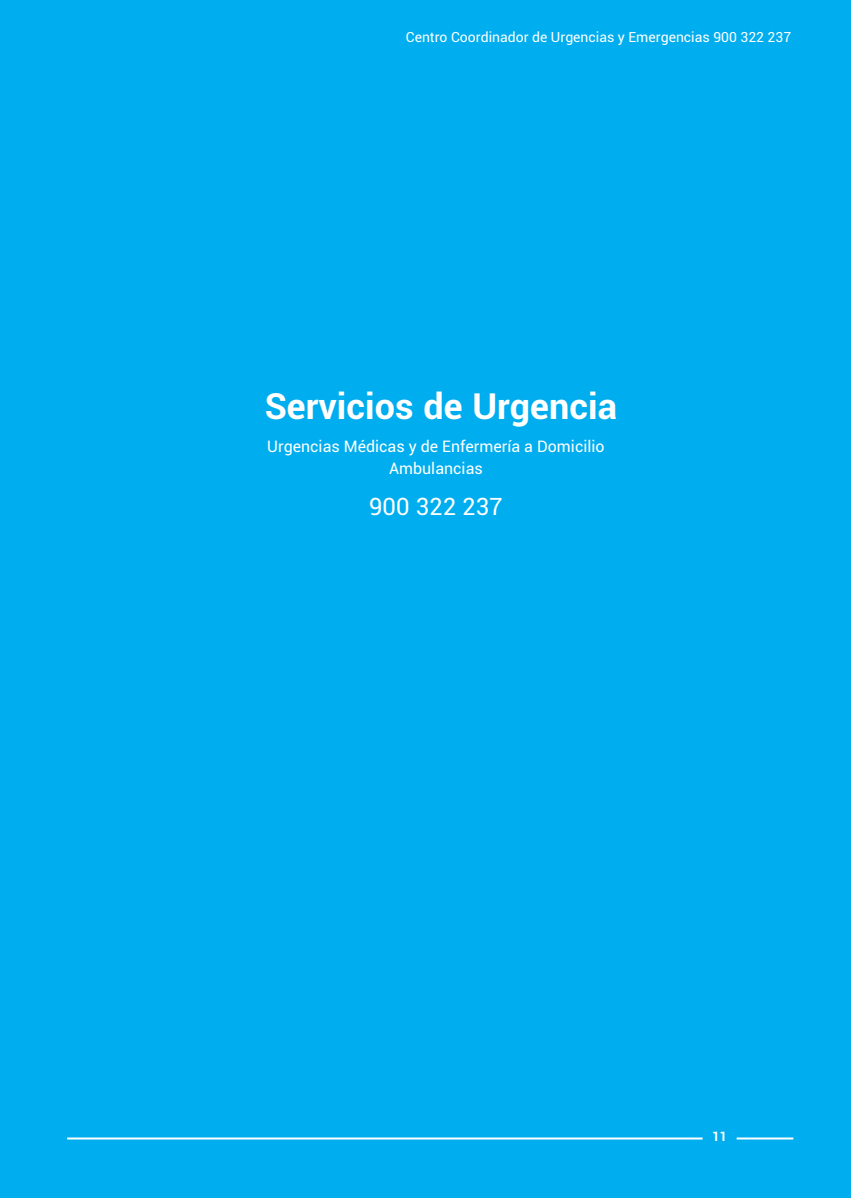
<style>
.page{position:relative;width:851px;height:1198px;background:#fff}
.page>*{position:absolute;margin:0;border:0;box-sizing:border-box;transform-origin:0 0}
.t1{font:700 36px "Roboto";color:#fff}
.t2{font:24px "Roboto";color:#fff}
.t3{font:16px/22px "Roboto";color:#fff;text-align:center}
.t4{font:14px "Roboto";color:#fff}
.t5{font:700 13px "Roboto";color:#fff}
</style>
<div class="page">
<div style="left:0;top:0;width:850px;height:1197px;background:#00aeef"></div>
<hr style="left:67px;top:1137px;width:635px;height:2px;background:#fff">
<hr style="left:736px;top:1137px;width:57px;height:2px;background:#fff">
<p class="t4" style="left:406px;top:31px;width:387px">Centro Coordinador de Urgencias y Emergencias 900 322 237</p>
<h1 class="t1" style="left:265px;top:391px;width:354px">Servicios de Urgencia</h1>
<p class="t3" style="left:267px;top:436px;width:339px">Urgencias Médicas y de Enfermería a Domicilio<br>Ambulancias</p>
<h2 class="t2" style="left:369px;top:497px;width:135px">900 322 237</h2>
<p class="t5" style="left:712px;top:1131px;width:16px">11</p>
</div>
